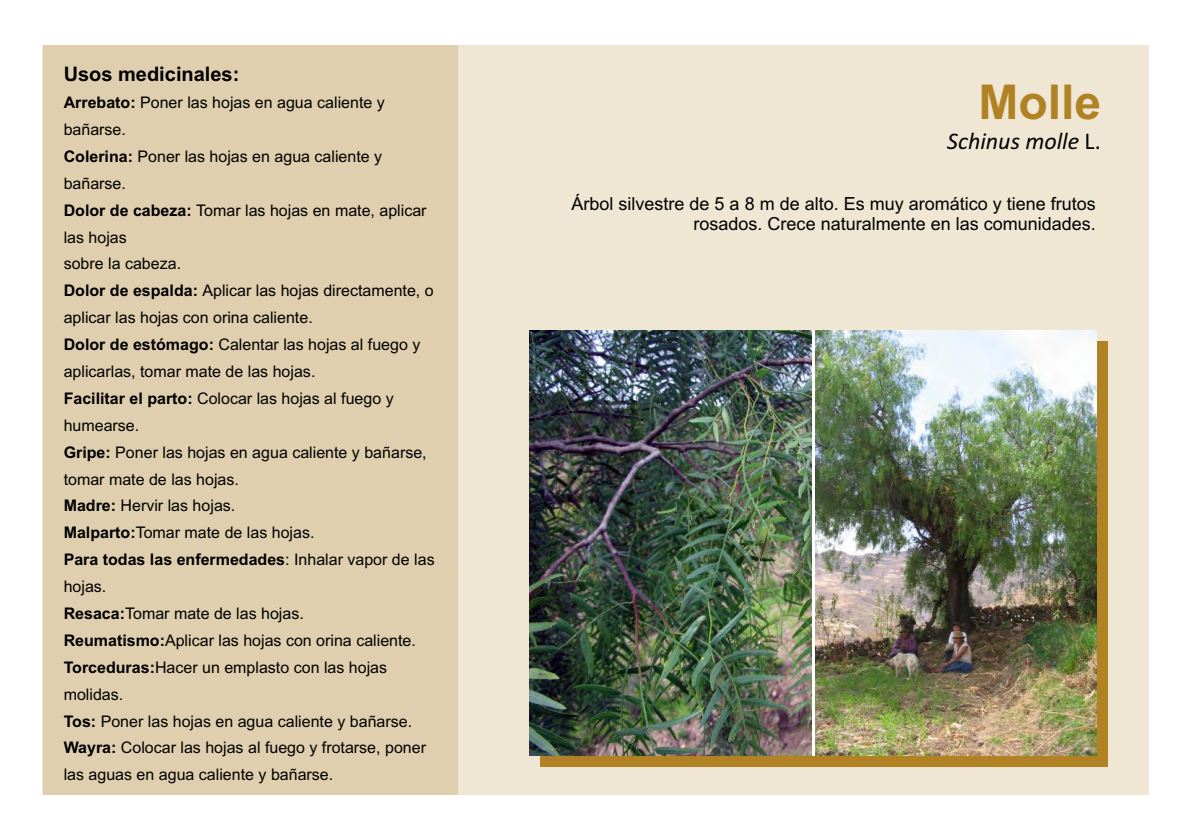
<style>
.page{position:relative;width:1191px;height:840px;background:#fff}
.page>*{position:absolute;margin:0;border:0;box-sizing:border-box;transform-origin:0 0}
.t1{font:700 48px "Arial";color:#b08224}
.t2{font:italic 24px "Calibri";color:#000}
.t3{font:700 20px "Arial";color:#000}
.t4{font:18px/20.6px "Arial";color:#000;text-align:right}
.t5{font:16px/26.8px "Arial";color:#000}
.s1{font-weight:700}
.s2{font-style:normal}
</style>
<div class="page">
<div style="left:43px;top:45px;width:1105px;height:749px;background:#efe6d3"></div>
<div style="left:541px;top:341px;width:567px;height:425px;background:#b08224"></div>
<div style="left:43px;top:45px;width:414px;height:749px;background:#dfcfae"></div>
<img style="left:529px;top:330px;width:282px;height:425px">
<img style="left:814px;top:330px;width:282px;height:425px">
<hr style="left:811px;top:330px;width:3px;height:425px;background:#fff">
<p class="t3" style="left:64px;top:67px;width:177px">Usos medicinales:</p>
<p class="t5" style="left:64px;top:91px;width:372px"><span class="s1">Arrebato:</span> Poner las hojas en agua caliente y bañarse.<br><span class="s1">Colerina:</span> Poner las hojas en agua caliente y bañarse.<br><span class="s1">Dolor de cabeza:</span> Tomar las hojas en mate, aplicar las hojas<br>sobre la cabeza.<br><span class="s1">Dolor de espalda:</span> Aplicar las hojas directamente, o aplicar las hojas con orina caliente.<br><span class="s1">Dolor de estómago:</span> Calentar las hojas al fuego y aplicarlas, tomar mate de las hojas.<br><span class="s1">Facilitar el parto:</span> Colocar las hojas al fuego y humearse.<br><span class="s1">Gripe:</span> Poner las hojas en agua caliente y bañarse, tomar mate de las hojas.<br><span class="s1">Madre:</span> Hervir las hojas.<br><span class="s1">Malparto:</span>Tomar mate de las hojas.<br><span class="s1">Para todas las enfermedades</span>: Inhalar vapor de las hojas.<br><span class="s1">Resaca:</span>Tomar mate de las hojas.<br><span class="s1">Reumatismo:</span>Aplicar las hojas con orina caliente.<br><span class="s1">Torceduras:</span>Hacer un emplasto con las hojas molidas.<br><span class="s1">Tos:</span> Poner las hojas en agua caliente y bañarse.<br><span class="s1">Wayra:</span> Colocar las hojas al fuego y frotarse, poner las aguas en agua caliente y bañarse.</p>
<h1 class="t1" style="left:978px;top:84px;width:124px">Molle</h1>
<h2 class="t2" style="left:947px;top:131px;width:155px">Schinus molle <span class="s2">L.</span></h2>
<p class="t4" style="left:571px;top:195px;width:526px">Árbol silvestre de 5 a 8 m de alto. Es muy aromático y tiene frutos rosados. Crece naturalmente en las comunidades.</p>
</div>
